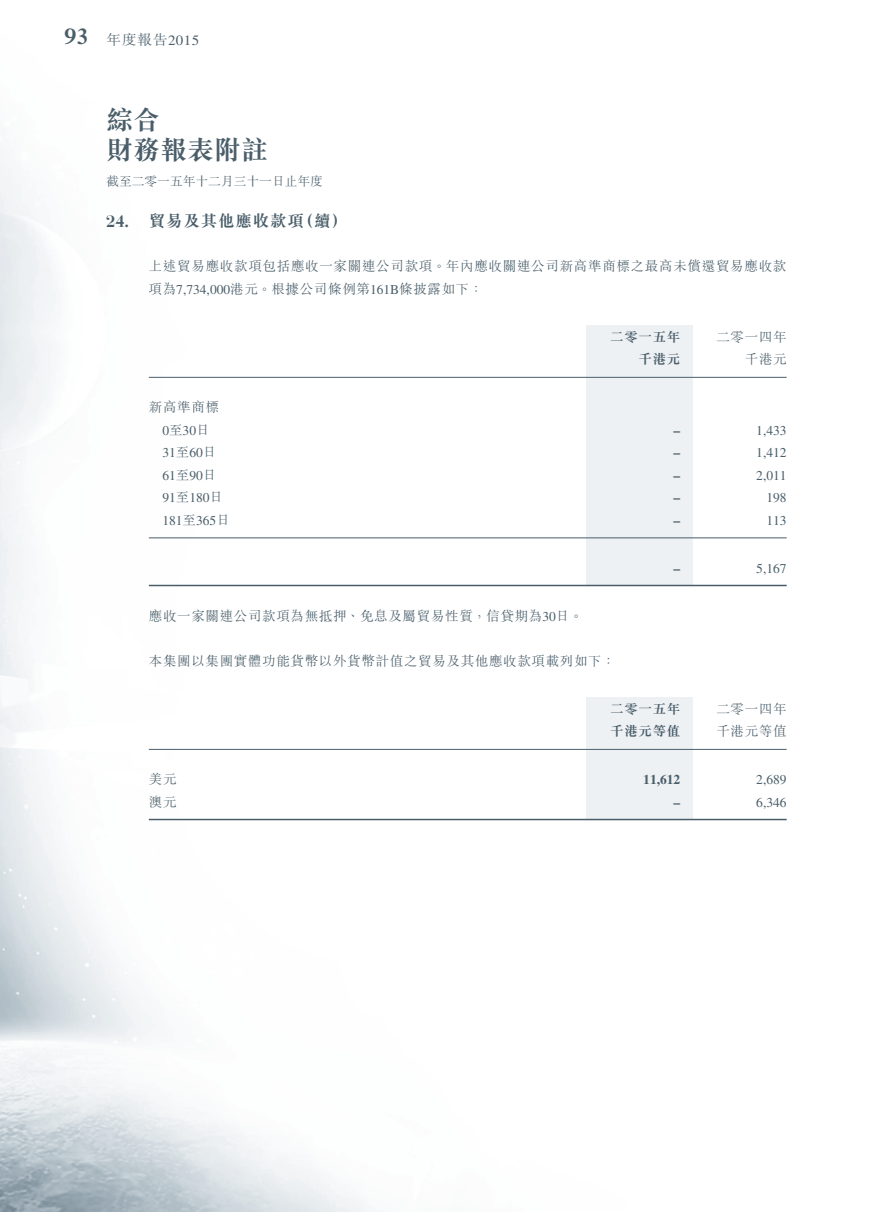
<style>
.page{position:relative;width:893px;height:1212px;background:#fff}
.page>*{position:absolute;margin:0;border:0;box-sizing:border-box;transform-origin:0 0}
.t1{font:700 27px/30px "M Sung HK";color:#4a5e6a}
.t2{font:600 22.5px "Times LT Std";color:#4a5e6a;scale:1.05 1}
.t3{font:700 16.5px "M Sung HK";letter-spacing:.05em;color:#4a5e6a}
.t4{font:700 16.5px "Bauer Bodoni Std";color:#4a5e6a}
.t5{font:300 14.25px "M Sung HK";color:#4a5e6a;scale:1.05 1}
.t6{font:300 13.5px/22.5px "M Sung HK";letter-spacing:.05em;color:#4a5e6a}
.t7{font:13.5px "Times LT Std";color:#4a5e6a}
.t8{font:700 13.5px "M Sung HK";letter-spacing:.05em;color:#4a5e6a}
.t9{font:700 13.5px "Times LT Std";color:#4a5e6a}
.t10{font:300 12.75px "M Sung HK";color:#4a5e6a}
.s1{font-family:"Times LT Std";font-weight:400}
.s2{font-family:"M Sung HK";font-weight:300}
</style>
<div class="page">
<div style="left:587px;top:325px;width:106px;height:261px;background:#eef1f4"></div>
<hr style="left:149px;top:377px;width:638px;height:1px;background:#4a5e6a">
<hr style="left:149px;top:537px;width:638px;height:1px;background:#4a5e6a">
<hr style="left:149px;top:585px;width:638px;height:1px;background:#4a5e6a">
<div style="left:587px;top:697px;width:106px;height:122px;background:#eef1f4"></div>
<hr style="left:149px;top:749px;width:638px;height:1px;background:#4a5e6a">
<hr style="left:149px;top:819px;width:638px;height:1px;background:#4a5e6a">
<h2 class="t2" style="left:64px;top:23px;width:25px">93</h2>
<p class="t5" style="left:106px;top:30px;width:90px">年度報告<span class="s1">2015</span></p>
<h1 class="t1" style="left:106px;top:104px;width:163px">綜合<br>財務報表附註</h1>
<p class="t10" style="left:106px;top:173px;width:218px">截至二零一五年十二月三十一日止年度</p>
<p class="t3" style="left:298px;top:210px;width:51px">（續(</p>
<p class="t3" style="left:149px;top:210px;width:157px">貿易及其他應收款項</p>
<p class="t4" style="left:106px;top:212px;width:24px">24.</p>
<p class="t6" style="left:149px;top:254px;width:639px">上述貿易應收款項包括應收一家關連公司款項。年內應收關連公司新高準商標之最高未償還貿易應收款項為<span class="s1">7,734,000</span>港元。根據公司條例第<span class="s1">161B</span>條披露如下：</p>
<p class="t6" style="left:716px;top:325px;width:72px">二零一四年</p>
<p class="t8" style="left:610px;top:327px;width:72px">二零一五年</p>
<p class="t8" style="left:638px;top:350px;width:43px">千港元</p>
<p class="t6" style="left:745px;top:347px;width:43px">千港元</p>
<p class="t6" style="left:149px;top:395px;width:72px">新高準商標</p>
<p class="t7" style="left:162px;top:423px;width:49px"><span class="s2">至</span>0 30<span class="s2">日</span></p>
<p class="t9" style="left:674px;top:422px;width:8px">–</p>
<p class="t7" style="left:756px;top:423px;width:32px">1,433</p>
<p class="t7" style="left:162px;top:445px;width:55px">31<span class="s2">至</span>60<span class="s2">日</span></p>
<p class="t9" style="left:674px;top:445px;width:8px">–</p>
<p class="t7" style="left:756px;top:445px;width:32px">1,412</p>
<p class="t7" style="left:162px;top:468px;width:55px">61<span class="s2">至</span>90<span class="s2">日</span></p>
<p class="t9" style="left:674px;top:467px;width:8px">–</p>
<p class="t7" style="left:756px;top:468px;width:32px">2,011</p>
<p class="t7" style="left:162px;top:490px;width:62px">91<span class="s2">至</span>180<span class="s2">日</span></p>
<p class="t9" style="left:674px;top:490px;width:8px">–</p>
<p class="t7" style="left:766px;top:490px;width:22px">198</p>
<p class="t7" style="left:162px;top:513px;width:69px">181<span class="s2">至</span>365<span class="s2">日</span></p>
<p class="t9" style="left:674px;top:512px;width:8px">–</p>
<p class="t7" style="left:766px;top:513px;width:22px">113</p>
<p class="t9" style="left:674px;top:560px;width:8px">–</p>
<p class="t7" style="left:756px;top:561px;width:32px">5,167</p>
<p class="t6" style="left:149px;top:604px;width:436px">應收一家關連公司款項為無抵押、免息及屬貿易性質，信貸期為<span class="s1">30</span>日。</p>
<p class="t6" style="left:149px;top:649px;width:468px">本集團以集團實體功能貨幣以外貨幣計值之貿易及其他應收款項載列如下：</p>
<p class="t8" style="left:610px;top:699px;width:72px">二零一五年</p>
<p class="t6" style="left:716px;top:697px;width:72px">二零一四年</p>
<p class="t8" style="left:610px;top:722px;width:72px">千港元等值</p>
<p class="t6" style="left:716px;top:719px;width:72px">千港元等值</p>
<p class="t6" style="left:149px;top:767px;width:29px">美元</p>
<p class="t9" style="left:643px;top:772px;width:39px">11,612</p>
<p class="t7" style="left:756px;top:772px;width:32px">2,689</p>
<p class="t6" style="left:149px;top:790px;width:29px">澳元</p>
<p class="t9" style="left:674px;top:794px;width:8px">–</p>
<p class="t7" style="left:756px;top:795px;width:32px">6,346</p>
</div>
